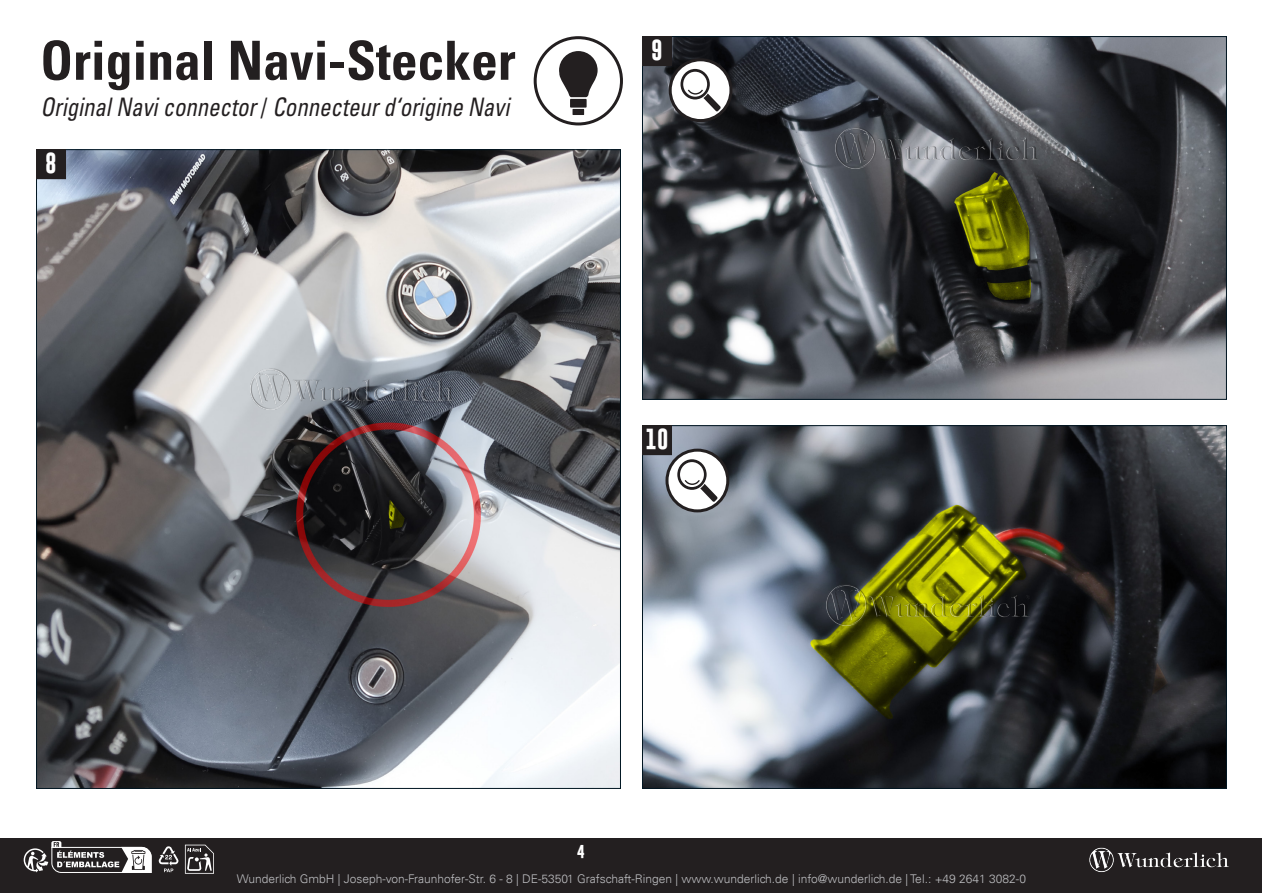
<style>
.page{position:relative;width:1263px;height:893px;background:#fff}
.page>*{position:absolute;margin:0;border:0;box-sizing:border-box;transform-origin:0 0}
.t1{font:700 condensed 54px "Univers LT Std";color:#231f20}
.t2{font:italic condensed 25.5px "Univers LT Std";color:#231f20;scale:.89 1}
.t3{font:700 21px "Gobold";color:#fff}
.t4{font:700 13.5px "Gobold";color:#fff}
.t5{font:300 12px "Univers LT";color:#bcbdc0}
.s1{font-style:normal}
</style>
<div class="page">
<img style="left:38px;top:151px;width:581px;height:636px">
<img style="left:644px;top:38px;width:581px;height:360px">
<img style="left:644px;top:427px;width:581px;height:360px">
<div style="left:642px;top:426px;width:29px;height:29px;background:#231f20"></div>
<div style="left:642px;top:425px;width:30px;height:30px;border:1px solid #231f20"></div>
<div style="left:37px;top:150px;width:29px;height:29px;background:#231f20"></div>
<div style="left:36px;top:149px;width:30px;height:30px;border:1px solid #231f20"></div>
<div style="left:642px;top:37px;width:29px;height:29px;background:#231f20"></div>
<div style="left:642px;top:36px;width:30px;height:30px;border:1px solid #231f20"></div>
<div style="left:534px;top:36px;width:89px;height:89px;border:3px solid #231f20;border-radius:50%"></div>
<div style="left:570px;top:99px;width:17px;height:9px;background:#231f20"></div>
<svg style="left:559px;top:51px;width:39px;height:46px"></svg>
<div style="left:572px;top:109px;width:12px;height:6px;background:#231f20"></div>
<svg style="left:670px;top:60px;width:61px;height:61px"></svg>
<div style="left:669px;top:58px;width:63px;height:64px;border:3px solid #231f20;border-radius:50%"></div>
<svg style="left:680px;top:69px;width:41px;height:43px"></svg>
<svg style="left:667px;top:450px;width:61px;height:61px"></svg>
<div style="left:665px;top:449px;width:64px;height:63px;border:3px solid #231f20;border-radius:50%"></div>
<svg style="left:677px;top:459px;width:41px;height:43px"></svg>
<img style="left:826px;top:585px;width:206px;height:41px">
<img style="left:835px;top:128px;width:206px;height:41px">
<img style="left:251px;top:369px;width:205px;height:40px">
<div style="left:1px;top:838px;width:1261px;height:54px;background:#231f20"></div>
<img style="left:1086px;top:847px;width:176px;height:46px">
<svg style="left:158px;top:846px;width:20px;height:26px"></svg>
<svg style="left:24px;top:841px;width:128px;height:32px"></svg>
<svg style="left:185px;top:845px;width:29px;height:29px"></svg>
<h1 class="t1" style="left:40px;top:27px;width:477px">Original Navi-Stecker</h1>
<h2 class="t2" style="left:40px;top:91px;width:528px">Original Navi connector <span class="s1">/</span> Connecteur d‘origine Navi</h2>
<h3 class="t3" style="left:45px;top:149px;width:13px">8</h3>
<h3 class="t3" style="left:651px;top:36px;width:13px">9</h3>
<h3 class="t3" style="left:646px;top:425px;width:24px">10</h3>
<p class="t4" style="left:577px;top:843px;width:9px">4</p>
<p class="t5" style="left:237px;top:871px;width:790px">Wunderlich GmbH | Joseph-von-Fraunhofer-Str. 6 - 8 | DE-53501 Grafschaft-Ringen | www.wunderlich.de | info@wunderlich.de | Tel.: +49 2641 3082-0</p>
</div>
